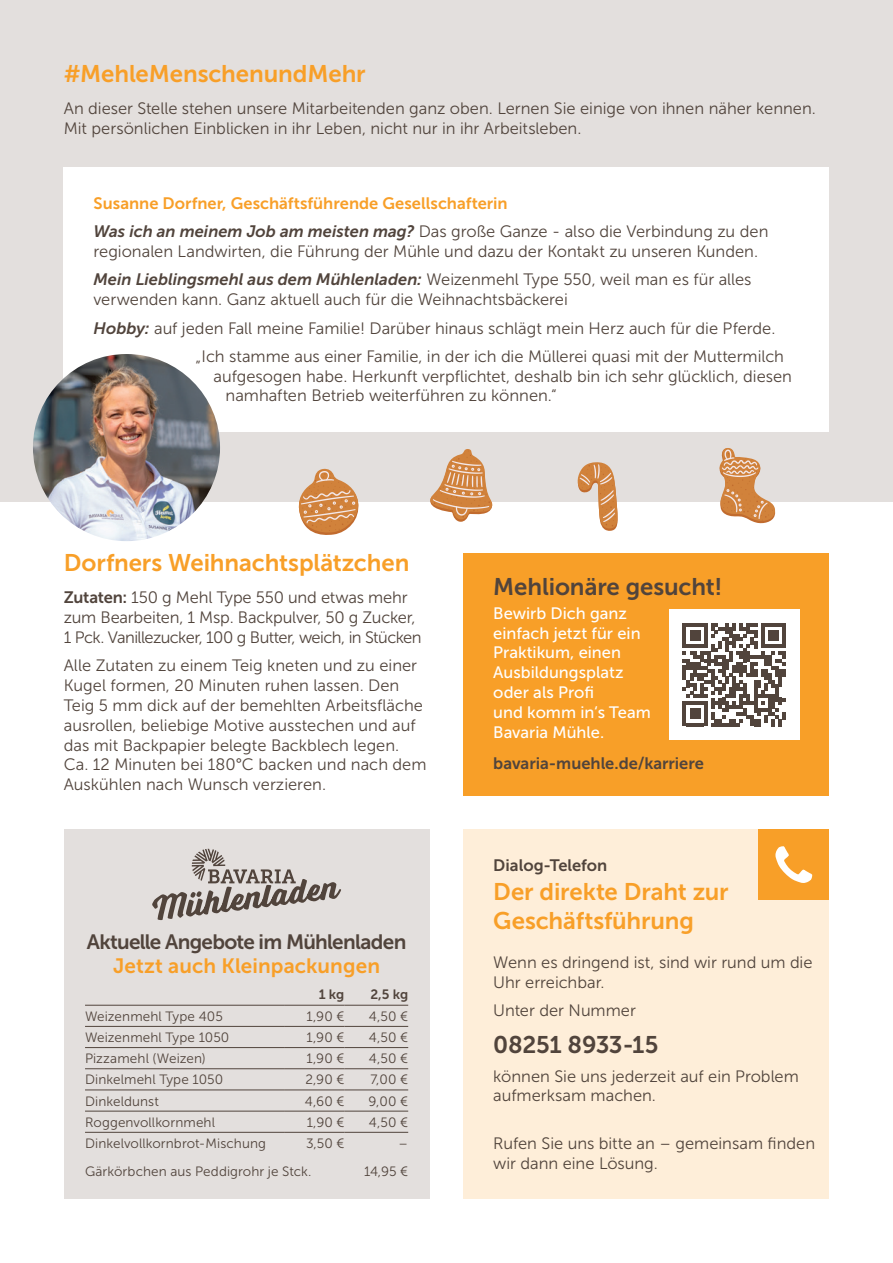
<style>
.page{position:relative;width:893px;height:1263px;background:#fff}
.page>*{position:absolute;margin:0;border:0;box-sizing:border-box;transform-origin:0 0}
.t1{font:24px/28.8px "Museo Sans 700";letter-spacing:-.005em;color:#f89f28}
.t2{font:24px "Museo Sans 700";letter-spacing:-.005em;color:#51443c}
.t3{font:20.7px "Museo Sans 700";letter-spacing:-.035em;color:#51443c}
.t4{font:20.7px "Museo Sans 700";letter-spacing:.005em;color:#f89f28}
.t5{font:16.5px/19.8px "Museo Sans 300";color:#51443c}
.t6{font:16.5px/19.8px "Museo Sans 300";letter-spacing:-.02em;color:#51443c}
.t7{font:16.5px/19.8px "Museo Sans 500";color:#fff}
.t8{font:italic 16.5px "Museo Sans 700";color:#51443c}
.t9{font:16.5px "Museo Sans 700";color:#f89f28}
.t10{font:16.5px "Museo Sans 700";color:#51443c}
.t11{font:13.5px "Museo Sans 300";letter-spacing:.005em;color:#51443c}
.t12{font:13.5px "Museo Sans 700";color:#51443c}
.s1{font-family:"Museo Sans 700";font-style:italic}
.s2{font-family:"Museo Sans 300";font-style:normal}
.s3{font-family:"Museo Sans 700"}
</style>
<div class="page">
<div style="left:0;top:0;width:893px;height:502px;background:#e3dfdd"></div>
<div style="left:463px;top:829px;width:366px;height:370px;background:#feeed9"></div>
<div style="left:64px;top:829px;width:365px;height:370px;background:#e3dfdd"></div>
<svg style="left:152px;top:849px;width:189px;height:72px"></svg>
<hr style="left:85px;top:1005px;width:200px;height:1px;background:#51443c">
<hr style="left:285px;top:1005px;width:59px;height:1px;background:#51443c">
<hr style="left:344px;top:1005px;width:64px;height:1px;background:#51443c">
<hr style="left:85px;top:1026px;width:200px;height:1px;background:#51443c">
<hr style="left:285px;top:1026px;width:59px;height:1px;background:#51443c">
<hr style="left:344px;top:1026px;width:64px;height:1px;background:#51443c">
<hr style="left:85px;top:1047px;width:200px;height:1px;background:#51443c">
<hr style="left:285px;top:1047px;width:59px;height:1px;background:#51443c">
<hr style="left:344px;top:1047px;width:64px;height:1px;background:#51443c">
<hr style="left:85px;top:1068px;width:200px;height:1px;background:#51443c">
<hr style="left:285px;top:1068px;width:59px;height:1px;background:#51443c">
<hr style="left:344px;top:1068px;width:64px;height:1px;background:#51443c">
<hr style="left:85px;top:1089px;width:200px;height:1px;background:#51443c">
<hr style="left:285px;top:1089px;width:59px;height:1px;background:#51443c">
<hr style="left:344px;top:1089px;width:64px;height:1px;background:#51443c">
<hr style="left:85px;top:1111px;width:200px;height:1px;background:#51443c">
<hr style="left:285px;top:1111px;width:59px;height:1px;background:#51443c">
<hr style="left:344px;top:1111px;width:64px;height:1px;background:#51443c">
<hr style="left:85px;top:1132px;width:200px;height:1px;background:#51443c">
<hr style="left:285px;top:1132px;width:59px;height:1px;background:#51443c">
<hr style="left:344px;top:1132px;width:64px;height:1px;background:#51443c">
<div style="left:758px;top:829px;width:71px;height:71px;background:#f89f28"></div>
<svg style="left:775px;top:846px;width:37px;height:37px"></svg>
<div style="left:64px;top:167px;width:765px;height:264px;background:#fff"></div>
<img style="left:33px;top:354px;width:187px;height:187px;border-radius:94px">
<svg style="left:298px;top:468px;width:61px;height:67px"></svg>
<svg style="left:430px;top:449px;width:63px;height:73px"></svg>
<svg style="left:719px;top:448px;width:57px;height:76px"></svg>
<svg style="left:577px;top:462px;width:41px;height:69px"></svg>
<div style="left:463px;top:553px;width:366px;height:242px;background:#f89f28"></div>
<div style="left:669px;top:609px;width:130px;height:131px;background:#fff"></div>
<svg style="left:683px;top:623px;width:103px;height:103px"></svg>
<h1 class="t1" style="left:64px;top:59px;width:303px">#MehleMenschenundMehr</h1>
<p class="t5" style="left:64px;top:99px;width:754px">An dieser Stelle stehen unsere Mitarbeitenden ganz oben. Lernen Sie einige von ihnen näher kennen.<br>Mit persönlichen Einblicken in ihr Leben, nicht nur in ihr Arbeitsleben.</p>
<p class="t9" style="left:94px;top:194px;width:416px">Susanne Dorfner, Geschäftsführende Gesellschafterin</p>
<p class="t5" style="left:94px;top:222px;width:676px"><span class="s1">Was ich an meinem Job am meisten mag?</span> Das große Ganze - also die Verbindung zu den regionalen Landwirten, die Führung der Mühle und dazu der Kontakt zu unseren Kunden.</p>
<p class="t8" style="left:94px;top:271px;width:659px">Mein Lieblingsmehl aus dem Mühlenladen: <span class="s2">Weizenmehl Type 550, weil man es für alles</span></p>
<p class="t5" style="left:94px;top:290px;width:476px">verwenden kann. Ganz aktuell auch für die Weihnachtsbäckerei</p>
<p class="t5" style="left:94px;top:318px;width:683px"><span class="s1">Hobby:</span> auf jeden Fall meine Familie! Darüber hinaus schlägt mein Herz auch für die Pferde.</p>
<p class="t5" style="left:196px;top:346px;width:590px">„Ich stamme aus einer Familie, in der ich die Müllerei quasi mit der Muttermilch</p>
<p class="t5" style="left:226px;top:366px;width:568px;text-indent:-12px">aufgesogen habe. Herkunft verpflichtet, deshalb bin ich sehr glücklich, diesen namhaften Betrieb weiterführen zu können.“</p>
<h1 class="t1" style="left:64px;top:548px;width:347px">Dorfners Weihnachtsplätzchen</h1>
<p class="t6" style="left:64px;top:588px;width:359px"><span class="s3">Zutaten:</span> 150 g Mehl Type 550 und etwas mehr zum Bearbeiten, 1 Msp. Backpulver, 50 g Zucker,<br>1 Pck. Vanillezucker, 100 g Butter, weich, in Stücken</p>
<p class="t5" style="left:64px;top:656px;width:364px">Alle Zutaten zu einem Teig kneten und zu einer Kugel formen, 20 Minuten ruhen lassen. Den Teig 5 mm dick auf der bemehlten Arbeitsfläche ausrollen, beliebige Motive ausstechen und auf das mit Backpapier belegte Backblech legen.<br>Ca. 12 Minuten bei 180°C backen und nach dem Auskühlen nach Wunsch verzieren.</p>
<p class="t3" style="left:87px;top:931px;width:321px">Aktuelle Angebote im Mühlenladen</p>
<p class="t4" style="left:113px;top:955px;width:268px">Jetzt auch Kleinpackungen</p>
<p class="t12" style="left:319px;top:987px;width:27px">1 kg</p>
<p class="t12" style="left:370px;top:987px;width:39px">2,5 kg</p>
<p class="t11" style="left:85px;top:1009px;width:139px">Weizenmehl Type 405</p>
<p class="t11" style="left:306px;top:1009px;width:39px">1,90 €</p>
<p class="t11" style="left:369px;top:1009px;width:41px">4,50 €</p>
<p class="t11" style="left:85px;top:1030px;width:146px">Weizenmehl Type 1050</p>
<p class="t11" style="left:306px;top:1030px;width:39px">1,90 €</p>
<p class="t11" style="left:369px;top:1030px;width:41px">4,50 €</p>
<p class="t11" style="left:85px;top:1051px;width:122px">Pizzamehl (Weizen)</p>
<p class="t11" style="left:306px;top:1051px;width:39px">1,90 €</p>
<p class="t11" style="left:369px;top:1051px;width:41px">4,50 €</p>
<p class="t11" style="left:85px;top:1072px;width:140px">Dinkelmehl Type 1050</p>
<p class="t11" style="left:305px;top:1072px;width:41px">2,90 €</p>
<p class="t11" style="left:370px;top:1072px;width:39px">7,00 €</p>
<p class="t11" style="left:85px;top:1094px;width:75px">Dinkeldunst</p>
<p class="t11" style="left:305px;top:1094px;width:41px">4,60 €</p>
<p class="t11" style="left:368px;top:1094px;width:41px">9,00 €</p>
<p class="t11" style="left:85px;top:1115px;width:132px">Roggenvollkornmehl</p>
<p class="t11" style="left:307px;top:1115px;width:39px">1,90 €</p>
<p class="t11" style="left:369px;top:1115px;width:41px">4,50 €</p>
<p class="t11" style="left:85px;top:1136px;width:182px">Dinkelvollkornbrot-Mischung</p>
<p class="t11" style="left:306px;top:1136px;width:40px">3,50 €</p>
<p class="t11" style="left:399px;top:1136px;width:11px">–</p>
<p class="t11" style="left:85px;top:1164px;width:228px">Gärkörbchen aus Peddigrohr je Stck.</p>
<p class="t11" style="left:364px;top:1164px;width:46px">14,95 €</p>
<h1 class="t2" style="left:493px;top:573px;width:230px">Mehlionäre gesucht!</h1>
<p class="t7" style="left:493px;top:603px;width:159px">Bewirb Dich ganz einfach jetzt für ein<br>Praktikum, einen<br>Ausbildungsplatz oder als Profi<br>und komm in‘s Team<br>Bavaria Mühle.</p>
<p class="t10" style="left:493px;top:754px;width:212px">bavaria-muehle.de/karriere</p>
<p class="t10" style="left:493px;top:856px;width:116px">Dialog-Telefon</p>
<h1 class="t1" style="left:493px;top:877px;width:237px">Der direkte Draht zur<br>Geschäftsführung</h1>
<p class="t5" style="left:493px;top:952px;width:321px">Wenn es dringend ist, sind wir rund um die<br>Uhr erreichbar.</p>
<p class="t5" style="left:493px;top:1000px;width:144px">Unter der Nummer</p>
<h1 class="t2" style="left:493px;top:1031px;width:167px">08251 8933-15</h1>
<p class="t5" style="left:493px;top:1066px;width:307px">können Sie uns jederzeit auf ein Problem aufmerksam machen.</p>
<p class="t5" style="left:493px;top:1134px;width:323px">Rufen Sie uns bitte an – gemeinsam finden wir dann eine Lösung.</p>
</div>
